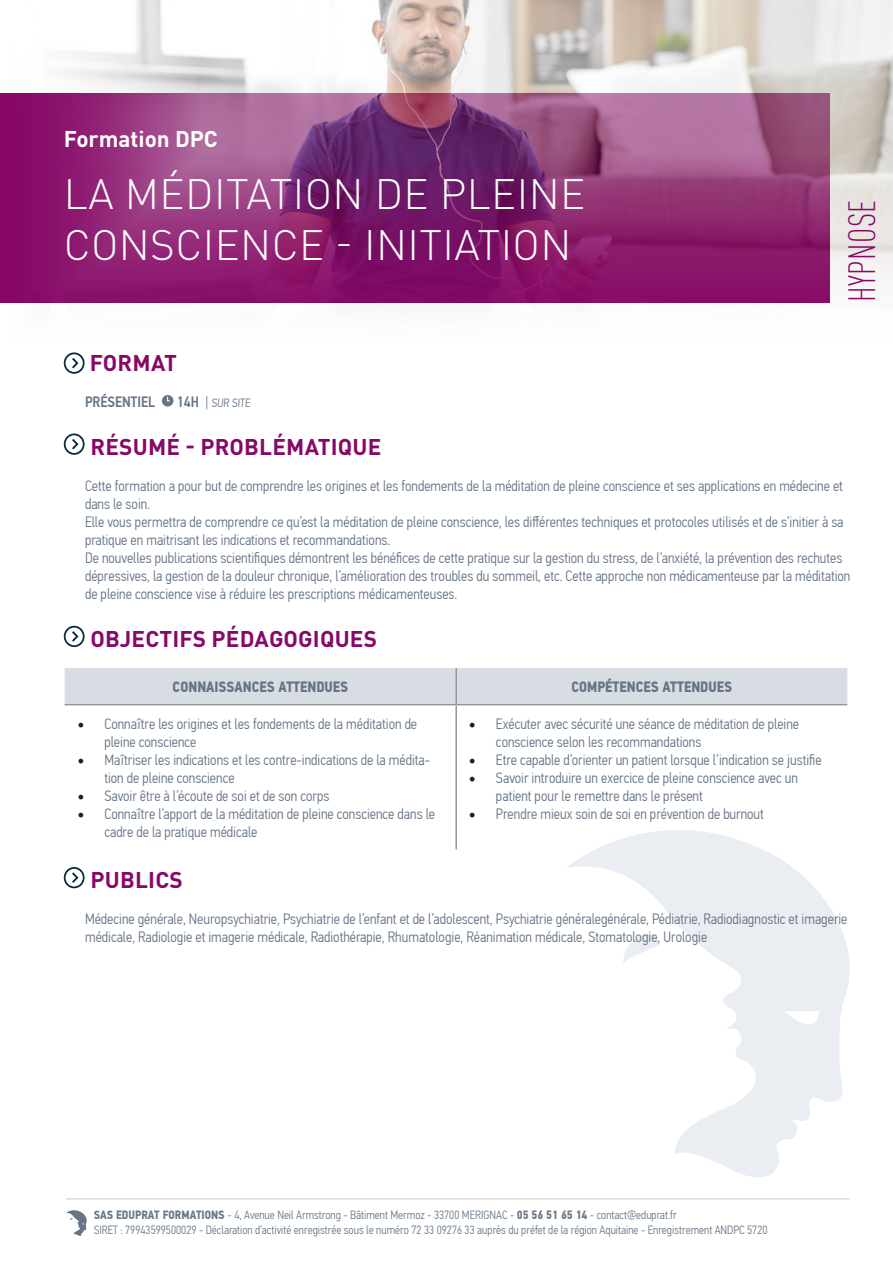
<style>
.page{position:relative;width:893px;height:1263px;background:#fff}
.page>*{position:absolute;margin:0;border:0;box-sizing:border-box;transform-origin:0 0}
.t1{font:300 42px/50.4px "DINOT";letter-spacing:.01em;color:#fff}
.t2{font:300 condensed 37.5px "DINOT";letter-spacing:.01em;color:#870867}
.t3{font:700 22.5px "DINOT";letter-spacing:.01em;color:#870867}
.t4{font:700 22.5px "DINOT";color:#fff}
.t5{font:300 15px/18px "PF Din Text Cond Pro";color:#667485}
.t6{font:700 15px "PF Din Text Cond Pro";color:#667485}
.t7{font:500 15px "PF Din Text Cond Pro";color:#667485}
.t8{font:300 12px/14.4px "PF Din Text Cond Pro";color:#6b7986}
.t9{font:300 12px "PF Din Text Cond Pro";color:#667485}
.s1{font-weight:500;font-size:15px}
.s2{font-size:15px}
.s3{font-family:"Minion Pro";font-weight:400;font-size:18px;color:#231f20}
.s4{font-weight:700}
</style>
<div class="page">
<hr style="left:66px;top:1198px;width:784px;height:1px;background:#d8dce3">
<svg style="left:66px;top:1210px;width:21px;height:26px"></svg>
<svg style="left:567px;top:830px;width:283px;height:347px"></svg>
<img style="left:0;top:0;width:893px;height:365px">
<svg style="left:64px;top:352px;width:21px;height:22px"></svg>
<div style="left:162px;top:395px;width:11px;height:11px;background:#667485;border-radius:50%"></div>
<svg style="left:167px;top:396px;width:3px;height:6px"></svg>
<svg style="left:64px;top:433px;width:21px;height:22px"></svg>
<svg style="left:64px;top:626px;width:21px;height:21px"></svg>
<svg style="left:64px;top:867px;width:21px;height:21px"></svg>
<div style="left:65px;top:668px;width:782px;height:36px;background:#d8dce3"></div>
<hr style="left:455px;top:668px;width:2px;height:36px;background:#939598">
<hr style="left:65px;top:704px;width:391px;height:1px;background:#939598">
<hr style="left:456px;top:704px;width:391px;height:1px;background:#939598">
<hr style="left:455px;top:705px;width:2px;height:144px;background:#939598">
<h3 class="t4" style="left:64px;top:124px;width:156px">Formation DPC</h3>
<h1 class="t1" style="left:64px;top:168px;width:523px">LA MÉDITATION DE PLEINE<br>CONSCIENCE - INITIATION</h1>
<h2 class="t2" style="left:840px;top:302px;width:104px;rotate:-90deg">HYPNOSE</h2>
<h3 class="t3" style="left:90px;top:348px;width:89px">FORMAT</h3>
<p class="t7" style="left:85px;top:392px;width:72px">PRÉSENTIEL</p>
<p class="t9" style="left:177px;top:396px;width:76px"><span class="s1">14H</span> <span class="s2">|</span> SUR SITE</p>
<h3 class="t3" style="left:91px;top:432px;width:292px">RÉSUMÉ - PROBLÉMATIQUE</h3>
<p class="t5" style="left:85px;top:477px;width:767px">Cette formation a pour but de comprendre les origines et les fondements de la méditation de pleine conscience et ses applications en médecine et dans le soin.<br>Elle vous permettra de comprendre ce qu’est la méditation de pleine conscience, les différentes techniques et protocoles utilisés et de s’initier à sa pratique en maitrisant les indications et recommandations.<br>De nouvelles publications scientifiques démontrent les bénéfices de cette pratique sur la gestion du stress, de l’anxiété, la prévention des rechutes dépressives, la gestion de la douleur chronique, l’amélioration des troubles du sommeil, etc. Cette approche non médicamenteuse par la méditation de pleine conscience vise à réduire les prescriptions médicamenteuses.</p>
<h3 class="t3" style="left:91px;top:624px;width:288px">OBJECTIFS PÉDAGOGIQUES</h3>
<p class="t6" style="left:173px;top:678px;width:177px">CONNAISSANCES ATTENDUES</p>
<p class="t6" style="left:571px;top:678px;width:162px">COMPÉTENCES ATTENDUES</p>
<p class="t5" style="left:104px;top:715px;width:314px;text-indent:-27px"><span class="s3">•</span> Connaître les origines et les fondements de la méditation de pleine conscience</p>
<p class="t5" style="left:104px;top:751px;width:327px;text-indent:-27px"><span class="s3">•</span> Maîtriser les indications et les contre-indications de la médita&shy;tion de pleine conscience</p>
<p class="t5" style="left:77px;top:787px;width:253px"><span class="s3">•</span> Savoir être à l’écoute de soi et de son corps</p>
<p class="t5" style="left:104px;top:805px;width:332px;text-indent:-27px"><span class="s3">•</span> Connaître l’apport de la méditation de pleine conscience dans le cadre de la pratique médicale</p>
<p class="t5" style="left:496px;top:715px;width:305px;text-indent:-27px"><span class="s3">•</span> Exécuter avec sécurité une séance de méditation de pleine conscience selon les recommandations</p>
<p class="t5" style="left:469px;top:751px;width:354px"><span class="s3">•</span> Etre capable d’orienter un patient lorsque l’indication se justifie</p>
<p class="t5" style="left:496px;top:769px;width:303px;text-indent:-27px"><span class="s3">•</span> Savoir introduire un exercice de pleine conscience avec un patient pour le remettre dans le présent</p>
<p class="t5" style="left:469px;top:805px;width:296px"><span class="s3">•</span> Prendre mieux soin de soi en prévention de burnout</p>
<h3 class="t3" style="left:91px;top:865px;width:94px">PUBLICS</h3>
<p class="t5" style="left:85px;top:910px;width:764px">Médecine générale, Neuropsychiatrie, Psychiatrie de l’enfant et de l’adolescent, Psychiatrie généralegénérale, Pédiatrie, Radiodiagnostic et imagerie médicale, Radiologie et imagerie médicale, Radiothérapie, Rhumatologie, Réanimation médicale, Stomatologie, Urologie</p>
<p class="t8" style="left:94px;top:1208px;width:675px"><span class="s4">SAS EDUPRAT FORMATIONS</span> - 4, Avenue Neil Armstrong - Bâtiment Mermoz - 33700 MERIGNAC - <span class="s4">05 56 51 65 14</span> - contact@eduprat.fr<br>SIRET : 79943599500029 - Déclaration d’activité enregistrée sous le numéro 72 33 09276 33 auprès du préfet de la région Aquitaine - Enregistrement ANDPC 5720</p>
</div>
